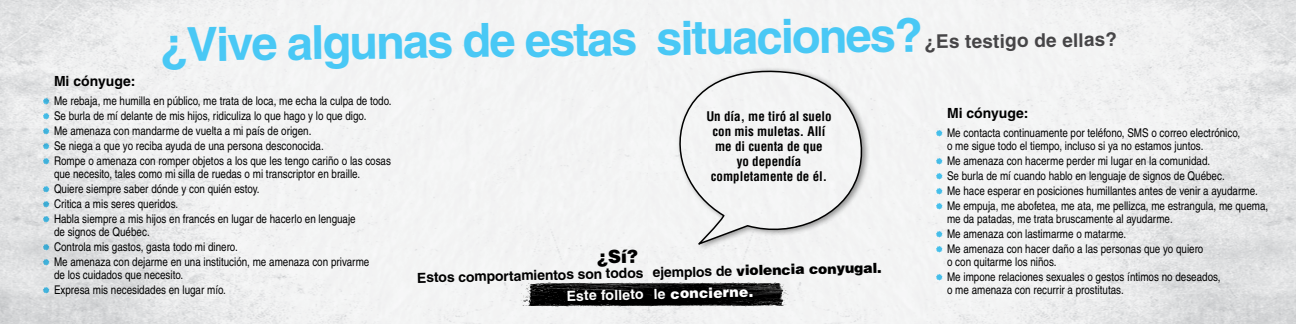
<style>
.page{position:relative;width:1296px;height:324px;background:#fff}
.page>*{position:absolute;margin:0;border:0;box-sizing:border-box;transform-origin:0 0}
.t1{font:700 47px "Helvetica";color:#49c8f5}
.t2{font:700 19px "Helvetica";color:#464547}
.t3{font:900 18px "Helvetica";color:#000}
.t4{font:700 14.1px "Helvetica";color:#fff}
.t5{font:700 14px "Helvetica";color:#000}
.t6{font:700 condensed 13px/15px "Helvetica";color:#000;text-align:center}
.t7{font:condensed 12px/15px "Helvetica";color:#000}
.s1{font-weight:900}
</style>
<div class="page">
<img style="left:0;top:0;width:1296px;height:324px">
<svg style="left:43px;top:98px;width:6px;height:6px"></svg>
<svg style="left:43px;top:113px;width:6px;height:6px"></svg>
<svg style="left:43px;top:128px;width:6px;height:6px"></svg>
<svg style="left:43px;top:143px;width:6px;height:6px"></svg>
<svg style="left:43px;top:158px;width:6px;height:6px"></svg>
<svg style="left:43px;top:186px;width:6px;height:6px"></svg>
<svg style="left:43px;top:201px;width:6px;height:6px"></svg>
<svg style="left:43px;top:216px;width:6px;height:6px"></svg>
<svg style="left:43px;top:244px;width:6px;height:6px"></svg>
<svg style="left:43px;top:259px;width:6px;height:6px"></svg>
<svg style="left:43px;top:287px;width:6px;height:6px"></svg>
<svg style="left:936px;top:130px;width:6px;height:6px"></svg>
<svg style="left:936px;top:158px;width:6px;height:6px"></svg>
<svg style="left:936px;top:173px;width:6px;height:6px"></svg>
<svg style="left:936px;top:188px;width:6px;height:6px"></svg>
<svg style="left:936px;top:203px;width:6px;height:6px"></svg>
<svg style="left:936px;top:231px;width:6px;height:6px"></svg>
<svg style="left:936px;top:246px;width:6px;height:6px"></svg>
<svg style="left:936px;top:274px;width:6px;height:6px"></svg>
<svg style="left:519px;top:282px;width:270px;height:24px;background:#272727"></svg>
<div style="left:676px;top:67px;width:194px;height:184px;background:#f3f3f3"></div>
<svg style="left:672px;top:66px;width:199px;height:180px"></svg>
<h1 class="t1" style="left:159px;top:18px;width:765px;rotate:-1deg">¿Vive algunas de estas situaciones?</h1>
<h2 class="t2" style="left:924px;top:31px;width:194px;rotate:-1deg">¿Es testigo de ellas?</h2>
<p class="t5" style="left:54px;top:72px;width:83px">Mi cónyuge:</p>
<p class="t7" style="left:54px;top:93px;width:339px">Me rebaja, me humilla en público, me trata de loca, me echa la culpa de todo.<br>Se burla de mí delante de mis hijos, ridiculiza lo que hago y lo que digo.<br>Me amenaza con mandarme de vuelta a mi país de origen.<br>Se niega a que yo reciba ayuda de una persona desconocida.<br>Rompe o amenaza con romper objetos a los que les tengo cariño o las cosas</p>
<p class="t7" style="left:54px;top:166px;width:308px">que necesito, tales como mi silla de ruedas o mi transcriptor en braille.<br>Quiere siempre saber dónde y con quién estoy.<br>Critica a mis seres queridos.<br>Habla siempre a mis hijos en francés en lugar de hacerlo en lenguaje</p>
<p class="t7" style="left:54px;top:224px;width:317px">de signos de Québec.<br>Controla mis gastos, gasta todo mi dinero.<br>Me amenaza con dejarme en una institución, me amenaza con privarme</p>
<p class="t7" style="left:54px;top:267px;width:173px">de los cuidados que necesito.<br>Expresa mis necesidades en lugar mío.</p>
<p class="t6" style="left:706px;top:108px;width:127px">Un día, me tiró al suelo con mis muletas. Allí me di cuenta de que<br>yo dependía completamente de él.</p>
<h3 class="t3" style="left:597px;top:245px;width:42px;rotate:-1deg">¿Sí?</h3>
<p class="t5" style="left:417px;top:269px;width:466px;rotate:-1deg">Estos comportamientos son todos ejemplos de <span class="s1">violencia conyugal.</span></p>
<p class="t4" style="left:566px;top:287px;width:188px;rotate:-1deg">Este folleto le <span class="s1">concierne.</span></p>
<p class="t5" style="left:947px;top:104px;width:83px">Mi cónyuge:</p>
<p class="t7" style="left:947px;top:126px;width:295px;line-height:13px">Me contacta continuamente por teléfono, SMS o correo electrónico, o me sigue todo el tiempo, incluso si ya no estamos juntos.</p>
<p class="t7" style="left:947px;top:153px;width:323px">Me amenaza con hacerme perder mi lugar en la comunidad.<br>Se burla de mí cuando hablo en lenguaje de signos de Québec.<br>Me hace esperar en posiciones humillantes antes de venir a ayudarme.<br>Me empuja, me abofetea, me ata, me pellizca, me estrangula, me quema,</p>
<p class="t7" style="left:947px;top:211px;width:258px">me da patadas, me trata bruscamente al ayudarme.<br>Me amenaza con lastimarme o matarme.<br>Me amenaza con hacer daño a las personas que yo quiero</p>
<p class="t7" style="left:947px;top:254px;width:275px">o con quitarme los niños.<br>Me impone relaciones sexuales o gestos íntimos no deseados,</p>
<p class="t7" style="left:947px;top:282px;width:178px">o me amenaza con recurrir a prostitutas.</p>
</div>
